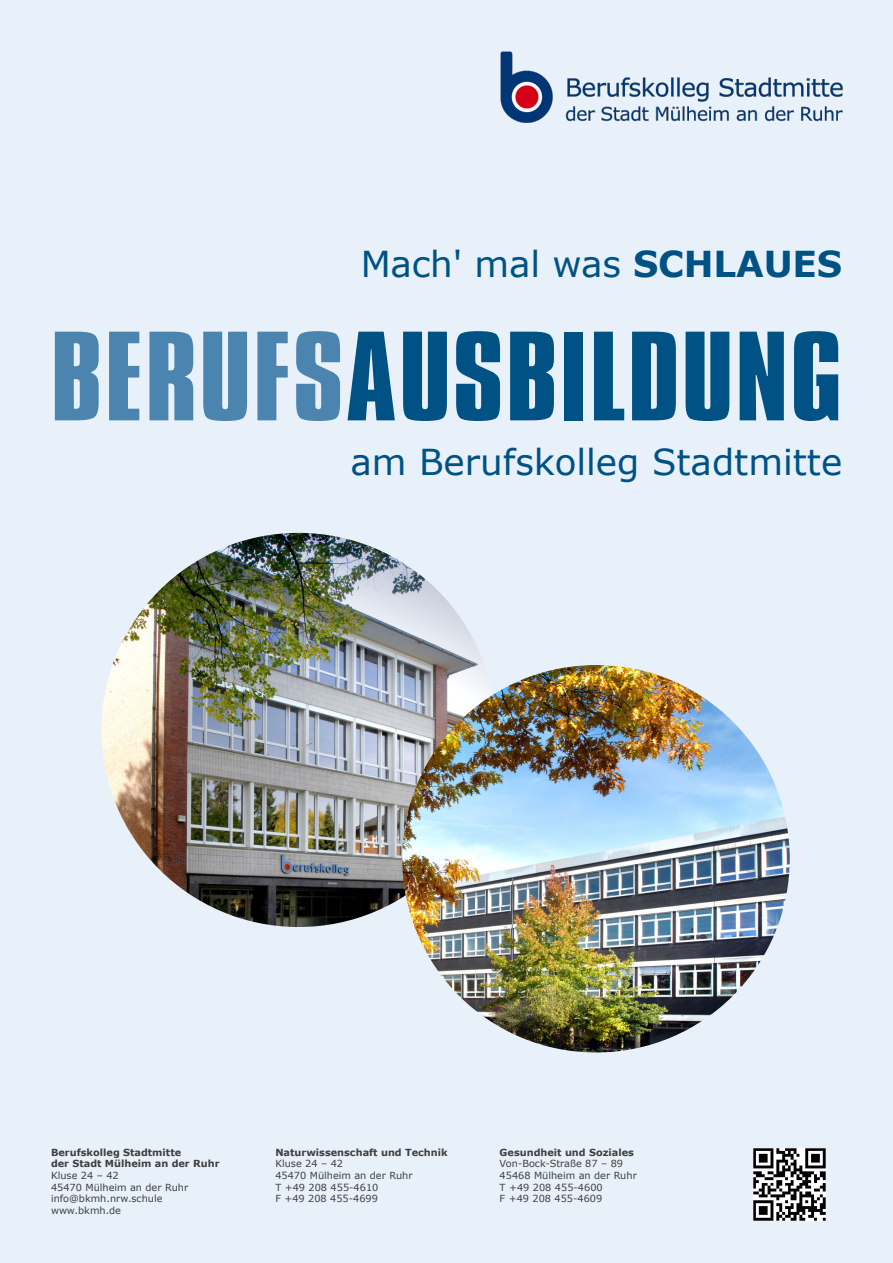
<style>
.page{position:relative;width:893px;height:1263px;background:#e8f1f9}
.page>*{position:absolute;margin:0;border:0;box-sizing:border-box;transform-origin:0 0}
.t1{font:109.2px "Compacta BT";letter-spacing:.01em;color:#005285;scale:1.25 1}
.t2{font:35.7px "Verdana";color:#005285}
.Fließtext{font:9.75px "Verdana";color:#3e3e3f}
.Fließtext-2{font:700 9.75px "Verdana";color:#3e3e3f}
.s1{font-weight:700}
.s2{color:#4c84b0}
</style>
<div class="page">
<img style="left:754px;top:1148px;width:72px;height:72px">
<img style="left:101px;top:533px;width:395px;height:394px;border-radius:197px">
<img style="left:402px;top:665px;width:388px;height:387px;border-radius:194px">
<img style="left:501px;top:51px;width:341px;height:72px">
<p class="t2" style="left:361px;top:240px;width:483px">Mach' mal was <span class="s1">SCHLAUES</span></p>
<p class="t1" style="left:50px;top:313px;width:635px"><span class="s2">BERUFS</span>AUSBILDUNG</p>
<p class="t2" style="left:350px;top:438px;width:493px">am Berufskolleg Stadtmitte</p>
<p class="Fließtext-2" style="left:51px;top:1145px;width:132px">Berufskolleg Stadtmitte</p>
<p class="Fließtext-2" style="left:51px;top:1157px;width:170px">der Stadt Mülheim an der Ruhr</p>
<p class="Fließtext" style="left:51px;top:1169px;width:69px">Kluse 24 – 42</p>
<p class="Fließtext" style="left:51px;top:1180px;width:139px">45470 Mülheim an der Ruhr</p>
<p class="Fließtext" style="left:51px;top:1192px;width:113px">info@bkmh.nrw.schule</p>
<p class="Fließtext" style="left:51px;top:1204px;width:72px">www.bkmh.de</p>
<p class="Fließtext-2" style="left:275px;top:1145px;width:174px">Naturwissenschaft und Technik</p>
<p class="Fließtext" style="left:275px;top:1157px;width:69px">Kluse 24 – 42</p>
<p class="Fließtext" style="left:275px;top:1169px;width:139px">45470 Mülheim an der Ruhr</p>
<p class="Fließtext" style="left:275px;top:1180px;width:105px">T +49 208 455-4610</p>
<p class="Fließtext" style="left:275px;top:1192px;width:104px">F +49 208 455-4699</p>
<p class="Fließtext-2" style="left:500px;top:1145px;width:136px">Gesundheit und Soziales</p>
<p class="Fließtext" style="left:500px;top:1157px;width:125px">Von-Bock-Straße 87 – 89</p>
<p class="Fließtext" style="left:500px;top:1169px;width:139px">45468 Mülheim an der Ruhr</p>
<p class="Fließtext" style="left:500px;top:1180px;width:105px">T +49 208 455-4600</p>
<p class="Fließtext" style="left:500px;top:1192px;width:104px">F +49 208 455-4609</p>
</div>
